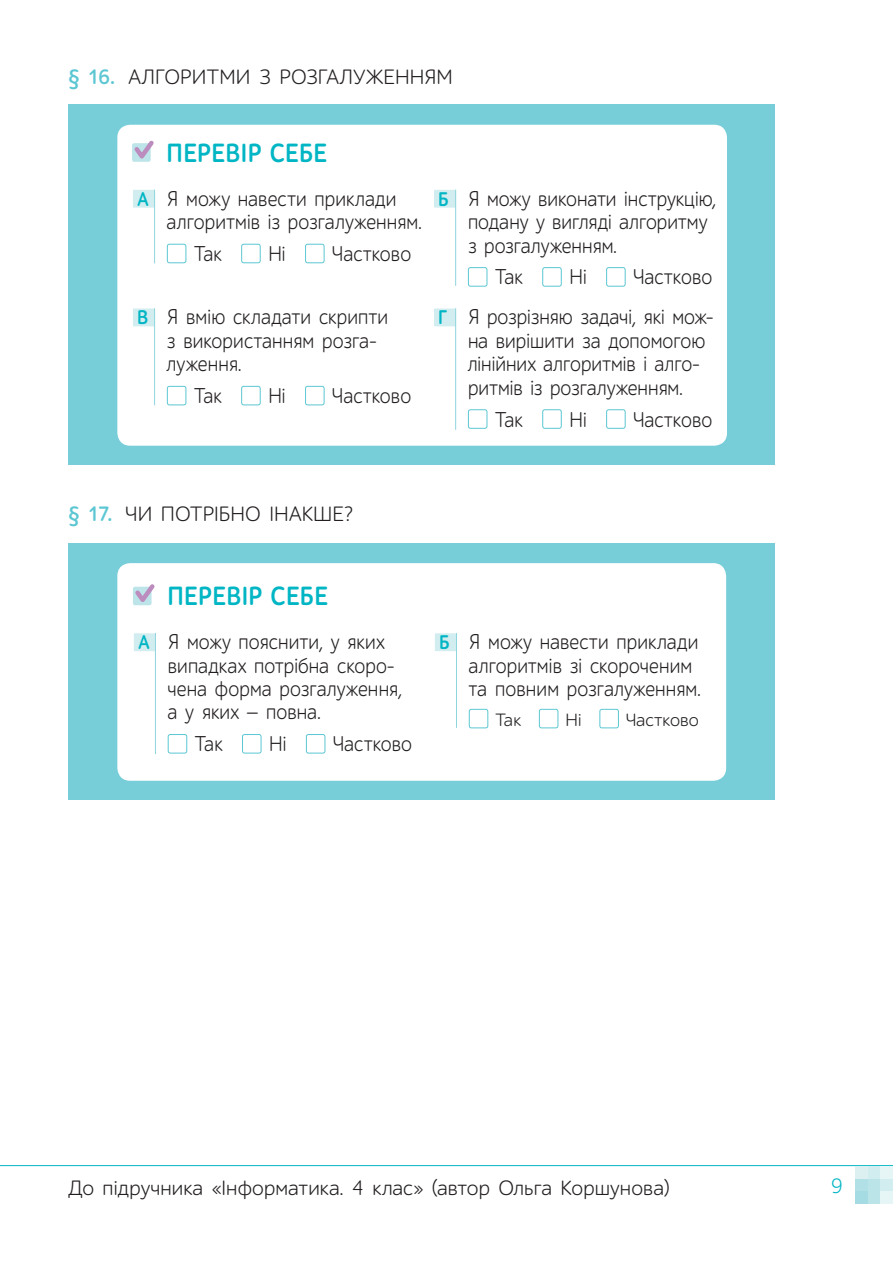
<style>
.page{position:relative;width:893px;height:1263px;background:#fff}
.page>*{position:absolute;margin:0;border:0;box-sizing:border-box;transform-origin:0 0}
.t1{font:700 26.7px "ALS Schlangesans";letter-spacing:.015em;color:#00b5c4;scale:.9 1}
.t2{font:21.6px/23.4px "ALS Schlangesans";letter-spacing:.005em;color:#231f20;scale:.9 1}
.t3{font:21px "ALS Schlangesans";letter-spacing:.005em;color:#231f20}
.t4{font:21px "ALS Schlangesans";color:#00b5c4}
.t5{font:18px "ALS Schlangesans";letter-spacing:.005em;color:#231f20}
.s1{font-weight:700;color:#5cc7d3}
.s2{font-weight:700;font-size:19.95px;color:#00b5c4}
</style>
<div class="page">
<hr style="left:0;top:1165px;width:893px;height:1px;background:#00b5c4">
<div style="left:855px;top:1191px;width:13px;height:13px;background:#a5dce4"></div>
<div style="left:868px;top:1191px;width:12px;height:13px;background:#bbe4e9"></div>
<div style="left:880px;top:1191px;width:13px;height:13px;background:#e6f5f5"></div>
<div style="left:855px;top:1178px;width:13px;height:13px;background:#b1e0e6"></div>
<div style="left:868px;top:1178px;width:12px;height:13px;background:#bbe4e9"></div>
<div style="left:880px;top:1178px;width:13px;height:13px;background:#d2edf0"></div>
<div style="left:855px;top:1166px;width:13px;height:12px;background:#dcf0f2"></div>
<div style="left:868px;top:1166px;width:12px;height:12px;background:#d2edf0"></div>
<div style="left:880px;top:1166px;width:13px;height:12px;background:#e6f5f5"></div>
<div style="left:68px;top:104px;width:707px;height:360px;background:#77ced8"></div>
<div style="left:117px;top:125px;width:610px;height:321px;background:#fff;border-radius:13px"></div>
<div style="left:133px;top:190px;width:22px;height:18px;background:#d2edf0"></div>
<div style="left:133px;top:308px;width:22px;height:18px;background:#d2edf0"></div>
<div style="left:434px;top:308px;width:22px;height:18px;background:#d2edf0"></div>
<div style="left:434px;top:190px;width:22px;height:18px;background:#d2edf0"></div>
<div style="left:167px;top:244px;width:19px;height:19px;border:1px solid #5cc7d3;border-radius:2px"></div>
<div style="left:241px;top:244px;width:20px;height:19px;border:1px solid #5cc7d3;border-radius:2px"></div>
<div style="left:305px;top:244px;width:19px;height:19px;border:1px solid #5cc7d3;border-radius:2px"></div>
<div style="left:167px;top:386px;width:19px;height:19px;border:1px solid #5cc7d3;border-radius:2px"></div>
<div style="left:241px;top:386px;width:20px;height:19px;border:1px solid #5cc7d3;border-radius:2px"></div>
<div style="left:305px;top:386px;width:19px;height:19px;border:1px solid #5cc7d3;border-radius:2px"></div>
<div style="left:468px;top:409px;width:19px;height:20px;border:1px solid #5cc7d3;border-radius:2px"></div>
<div style="left:542px;top:409px;width:20px;height:20px;border:1px solid #5cc7d3;border-radius:2px"></div>
<div style="left:606px;top:409px;width:20px;height:20px;border:1px solid #5cc7d3;border-radius:2px"></div>
<div style="left:468px;top:267px;width:19px;height:20px;border:1px solid #5cc7d3;border-radius:2px"></div>
<div style="left:542px;top:267px;width:20px;height:20px;border:1px solid #5cc7d3;border-radius:2px"></div>
<div style="left:606px;top:267px;width:20px;height:20px;border:1px solid #5cc7d3;border-radius:2px"></div>
<svg style="left:132px;top:140px;width:22px;height:22px"></svg>
<hr style="left:154px;top:190px;width:1px;height:73px;background:#8fd5de">
<hr style="left:154px;top:308px;width:1px;height:97px;background:#8fd5de">
<hr style="left:455px;top:308px;width:1px;height:122px;background:#8fd5de">
<hr style="left:455px;top:190px;width:1px;height:96px;background:#8fd5de">
<div style="left:68px;top:543px;width:707px;height:256px;background:#77ced8"></div>
<div style="left:117px;top:563px;width:609px;height:218px;background:#fff;border-radius:13px"></div>
<div style="left:134px;top:633px;width:21px;height:18px;background:#d2edf0"></div>
<div style="left:435px;top:633px;width:22px;height:18px;background:#d2edf0"></div>
<div style="left:168px;top:734px;width:19px;height:19px;border:1px solid #5cc7d3;border-radius:2px"></div>
<div style="left:242px;top:734px;width:19px;height:19px;border:1px solid #5cc7d3;border-radius:2px"></div>
<div style="left:306px;top:734px;width:19px;height:19px;border:1px solid #5cc7d3;border-radius:2px"></div>
<div style="left:469px;top:709px;width:19px;height:19px;border:1px solid #5cc7d3;border-radius:2px"></div>
<div style="left:539px;top:709px;width:19px;height:19px;border:1px solid #5cc7d3;border-radius:2px"></div>
<div style="left:599px;top:709px;width:20px;height:19px;border:1px solid #5cc7d3;border-radius:2px"></div>
<svg style="left:133px;top:584px;width:22px;height:22px"></svg>
<hr style="left:155px;top:633px;width:1px;height:121px;background:#8fd5de">
<hr style="left:456px;top:633px;width:1px;height:95px;background:#8fd5de">
<p class="t3" style="left:68px;top:70px;width:386px"><span class="s1">§ 16.</span> АЛГОРИТМИ З РОЗГАЛУЖЕННЯМ</p>
<p class="t1" style="left:167px;top:143px;width:180px">ПЕРЕВІР СЕБЕ</p>
<p class="t2" style="left:167px;top:189px;width:285px;text-indent:-30px"><span class="s2">А</span> Я можу навести приклади алгоритмів із розгалуженням.</p>
<p class="t2" style="left:194px;top:244px;width:32px">Так</p>
<p class="t2" style="left:268px;top:244px;width:21px">Ні</p>
<p class="t2" style="left:332px;top:244px;width:89px">Частково</p>
<p class="t2" style="left:167px;top:308px;width:247px;text-indent:-30px"><span class="s2">В</span> Я вмію складати скрипти з використанням розга&shy;луження.</p>
<p class="t2" style="left:194px;top:386px;width:32px">Так</p>
<p class="t2" style="left:268px;top:386px;width:21px">Ні</p>
<p class="t2" style="left:332px;top:386px;width:89px">Частково</p>
<p class="t2" style="left:468px;top:189px;width:277px;text-indent:-30px"><span class="s2">Б</span> Я можу виконати інструкцію, подану у вигляді алгоритму з розгалуженням.</p>
<p class="t2" style="left:495px;top:268px;width:32px">Так</p>
<p class="t2" style="left:569px;top:268px;width:21px">Ні</p>
<p class="t2" style="left:633px;top:268px;width:89px">Частково</p>
<p class="t2" style="left:468px;top:308px;width:274px;text-indent:-30px"><span class="s2">Г</span> Я розрізняю задачі, які мож&shy;на вирішити за допомогою лінійних алгоритмів і алго&shy;ритмів із розгалуженням.</p>
<p class="t2" style="left:495px;top:410px;width:32px">Так</p>
<p class="t2" style="left:569px;top:410px;width:21px">Ні</p>
<p class="t2" style="left:633px;top:410px;width:89px">Частково</p>
<p class="t3" style="left:68px;top:506px;width:286px"><span class="s1">§ 17.</span> ЧИ ПОТРІБНО ІНАКШЕ?</p>
<p class="t1" style="left:167px;top:587px;width:180px">ПЕРЕВІР СЕБЕ</p>
<p class="t2" style="left:168px;top:632px;width:262px;text-indent:-30px"><span class="s2">А</span> Я можу пояснити, у яких випадках потрібна скоро&shy;чена форма розгалуження, а у яких — повна.</p>
<p class="t2" style="left:195px;top:734px;width:32px">Так</p>
<p class="t2" style="left:269px;top:734px;width:21px">Ні</p>
<p class="t2" style="left:333px;top:734px;width:89px">Частково</p>
<p class="t2" style="left:469px;top:632px;width:260px;text-indent:-30px"><span class="s2">Б</span> Я можу навести приклади алгоритмів зі скороченим та повним розгалуженням.</p>
<p class="t5" style="left:495px;top:714px;width:27px">Так</p>
<p class="t5" style="left:565px;top:714px;width:17px">Ні</p>
<p class="t5" style="left:626px;top:714px;width:75px">Частково</p>
<p class="t3" style="left:68px;top:1180px;width:603px">До підручника «Інформатика. 4 клас» (автор Ольга Коршунова)</p>
<p class="t4" style="left:831px;top:1179px;width:13px">9</p>
</div>
